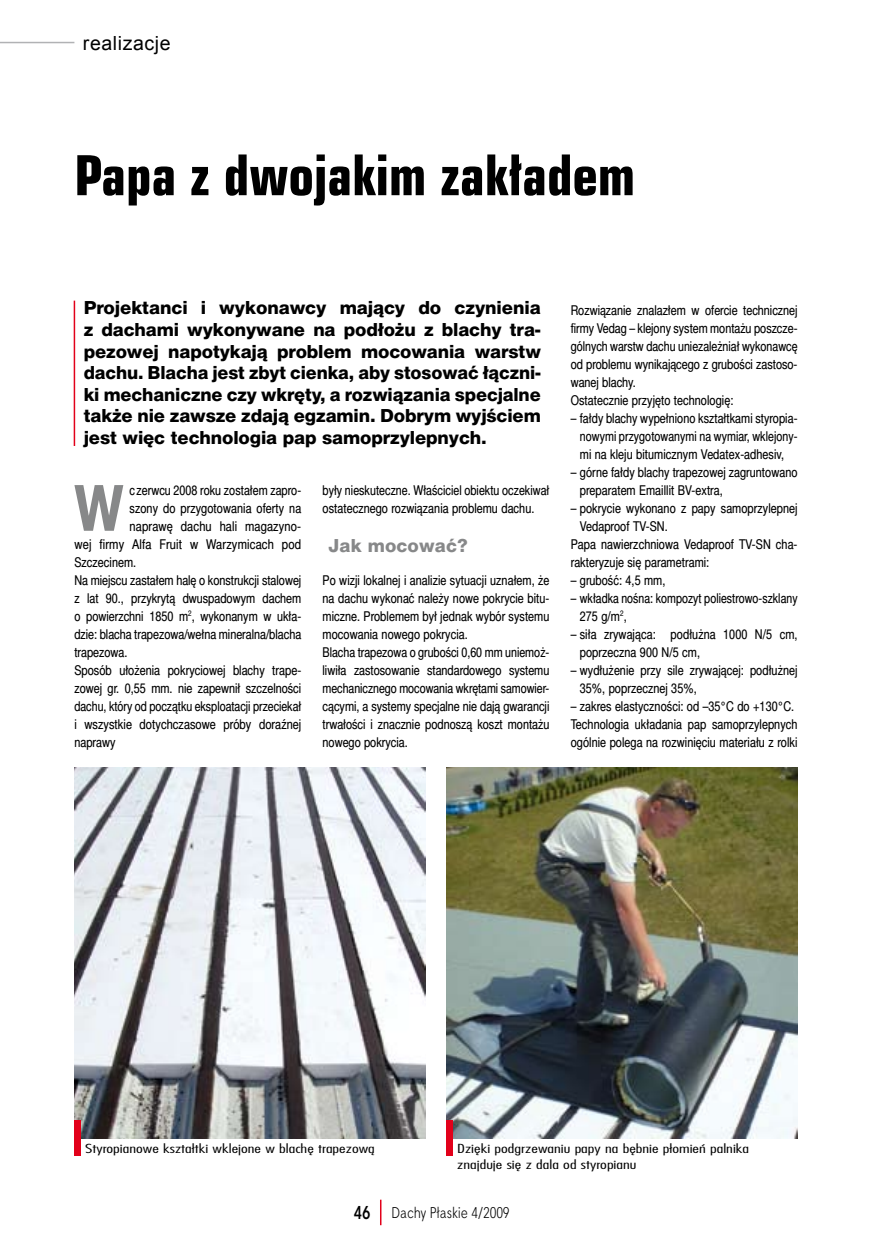
<style>
.page{position:relative;width:872px;height:1255px;background:#fff}
.page>*{position:absolute;margin:0;border:0;box-sizing:border-box;transform-origin:0 0}
.t1{font:700 63.45px "Switzer Cnd TTEFN";color:#878889}
.t2{font:700 51px "Square 721 Cn PL";color:#000}
.t3{font:19.5px "Arial";letter-spacing:.03em;color:#000}
.t4{font:18px/21.6px "Switzer TTEFN Heavy";letter-spacing:-.01em;color:#000;text-align:justify}
.t5{font:18px "Switzer TTEFN Heavy";letter-spacing:.005em;color:#878889}
.t6{font:15px "Straight Cnd TTEFN";letter-spacing:.03em;color:#000}
.t7{font:13.5px/18px "Switzer Cnd TTEFN";letter-spacing:.005em;color:#000}
.t8{font:300 12.15px/16.2px "Fujiyama";color:#000;scale:1.56 1}
.s1{font-weight:700;font-size:18px}
</style>
<div class="page">
<hr style="left:0;top:42px;width:74px;height:1px;background:#b1b2b4">
<svg style="left:380px;top:1199px;width:1px;height:26px"></svg>
<hr style="left:74px;top:300px;width:1px;height:146px;background:#e2001a">
<img style="left:74px;top:767px;width:351px;height:371px">
<div style="left:74px;top:1120px;width:7px;height:35px;background:#e2001a"></div>
<img style="left:446px;top:767px;width:351px;height:371px">
<div style="left:446px;top:1120px;width:7px;height:35px;background:#e2001a"></div>
<h3 class="t3" style="left:83px;top:30px;width:89px">realizacje</h3>
<h2 class="t2" style="left:74px;top:142px;width:562px">Papa z dwojakim zakładem</h2>
<p class="t4" style="left:84px;top:297px;width:459px">Projektanci i wykonawcy mający do czynienia z dachami wykonywane na podłożu z blachy tra&shy;pezowej napotykają problem mocowania warstw dachu. Blacha jest zbyt cienka, aby stosować łączni&shy;ki mechaniczne czy wkręty, a rozwiązania specjalne także nie zawsze zdają egzamin. Dobrym wyjściem jest więc technologia pap samoprzylepnych.</p>
<h1 class="t1" style="left:74px;top:469px;width:50px">W</h1>
<p class="t7" style="left:130px;top:481px;width:173px">czerwcu 2008 roku zostałem zapro-</p>
<p class="t7" style="left:130px;top:499px;width:173px">szony do przygotowania oferty na</p>
<p class="t7" style="left:130px;top:517px;width:173px">naprawę dachu hali magazyno-</p>
<p class="t7" style="left:74px;top:535px;width:228px">wej firmy Alfa Fruit w Warzymicach pod</p>
<p class="t7" style="left:74px;top:553px;width:63px">Szczecinem.</p>
<p class="t7" style="left:74px;top:571px;width:228px">Na miejscu zastałem halę o konstrukcji stalowej</p>
<p class="t7" style="left:74px;top:589px;width:228px">z lat 90., przykrytą dwuspadowym dachem</p>
<p class="t7" style="left:74px;top:607px;width:228px">o powierzchni 1850 m<sup>2</sup>, wykonanym w ukła-</p>
<p class="t7" style="left:74px;top:625px;width:228px">dzie: blacha trapezowa/wełna mineralna/blacha</p>
<p class="t7" style="left:74px;top:643px;width:55px">trapezowa.</p>
<p class="t7" style="left:74px;top:661px;width:228px">Sposób ułożenia pokryciowej blachy trape-</p>
<p class="t7" style="left:74px;top:679px;width:228px">zowej gr. 0,55 mm. nie zapewnił szczelności</p>
<p class="t7" style="left:74px;top:697px;width:228px">dachu, który od początku eksploatacji przeciekał</p>
<p class="t7" style="left:74px;top:715px;width:228px">i wszystkie dotychczasowe próby doraźnej</p>
<p class="t7" style="left:74px;top:733px;width:42px">naprawy</p>
<p class="t7" style="left:322px;top:481px;width:228px">były nieskuteczne. Właściciel obiektu oczekiwał ostatecznego rozwiązania problemu dachu.</p>
<h3 class="t5" style="left:328px;top:535px;width:141px">Jak mocować?</h3>
<p class="t7" style="left:322px;top:571px;width:228px">Po wizji lokalnej i analizie sytuacji uznałem, że na dachu wykonać należy nowe pokrycie bitu&shy;miczne. Problemem był jednak wybór systemu mocowania nowego pokrycia.<br>Blacha trapezowa o grubości 0,60 mm uniemoż&shy;liwiła zastosowanie standardowego systemu mechanicznego mocowania wkrętami samowier&shy;cącymi, a systemy specjalne nie dają gwarancji trwałości i znacznie podnoszą koszt montażu nowego pokrycia.</p>
<p class="t7" style="left:570px;top:301px;width:228px">Rozwiązanie znalazłem w ofercie technicznej firmy Vedag – klejony system montażu poszcze&shy;gólnych warstw dachu uniezależniał wykonawcę od problemu wynikającego z grubości zastoso&shy;wanej blachy.<br>Ostatecznie przyjęto technologię:</p>
<p class="t7" style="left:580px;top:409px;width:219px;text-align:justify;text-indent:-9px">– fałdy blachy wypełniono kształtkami styropia&shy;nowymi przygotowanymi na wymiar, wklejony&shy;mi na kleju bitumicznym Vedatex-adhesiv,</p>
<p class="t7" style="left:580px;top:463px;width:219px;text-indent:-9px">– górne fałdy blachy trapezowej zagruntowano preparatem Emaillit BV-extra,</p>
<p class="t7" style="left:570px;top:499px;width:228px">– pokrycie wykonano z papy samoprzylepnej</p>
<p class="t7" style="left:580px;top:517px;width:89px">Vedaproof TV-SN.</p>
<p class="t7" style="left:570px;top:535px;width:228px">Papa nawierzchniowa Vedaproof TV-SN cha-</p>
<p class="t7" style="left:570px;top:553px;width:140px">rakteryzuje się parametrami:</p>
<p class="t7" style="left:570px;top:571px;width:96px">– grubość: 4,5 mm,</p>
<p class="t7" style="left:580px;top:589px;width:219px;text-indent:-9px">– wkładka nośna: kompozyt poliestrowo-szklany<br>275 g/m<sup>2</sup>,</p>
<p class="t7" style="left:580px;top:625px;width:219px;text-indent:-9px">– siła zrywająca: podłużna 1000 N/5 cm, poprzeczna 900 N/5 cm,</p>
<p class="t7" style="left:580px;top:661px;width:219px;text-indent:-9px">– wydłużenie przy sile zrywającej: podłużnej<br>35%, poprzecznej 35%,</p>
<p class="t7" style="left:570px;top:697px;width:228px">– zakres elastyczności: od –35°C do +130°C.<br>Technologia układania pap samoprzylepnych ogólnie polega na rozwinięciu materiału z rolki</p>
<p class="t8" style="left:85px;top:1139px;width:187px">Styropianowe kształtki wklejone w blachę trapezową</p>
<p class="t8" style="left:457px;top:1139px;width:189px">Dzięki podgrzewaniu papy na bębnie płomień palnika znajduje się z dala od styropianu</p>
<p class="t6" style="left:354px;top:1203px;width:157px"><span class="s1">46</span> Dachy Płaskie 4/2009</p>
</div>
